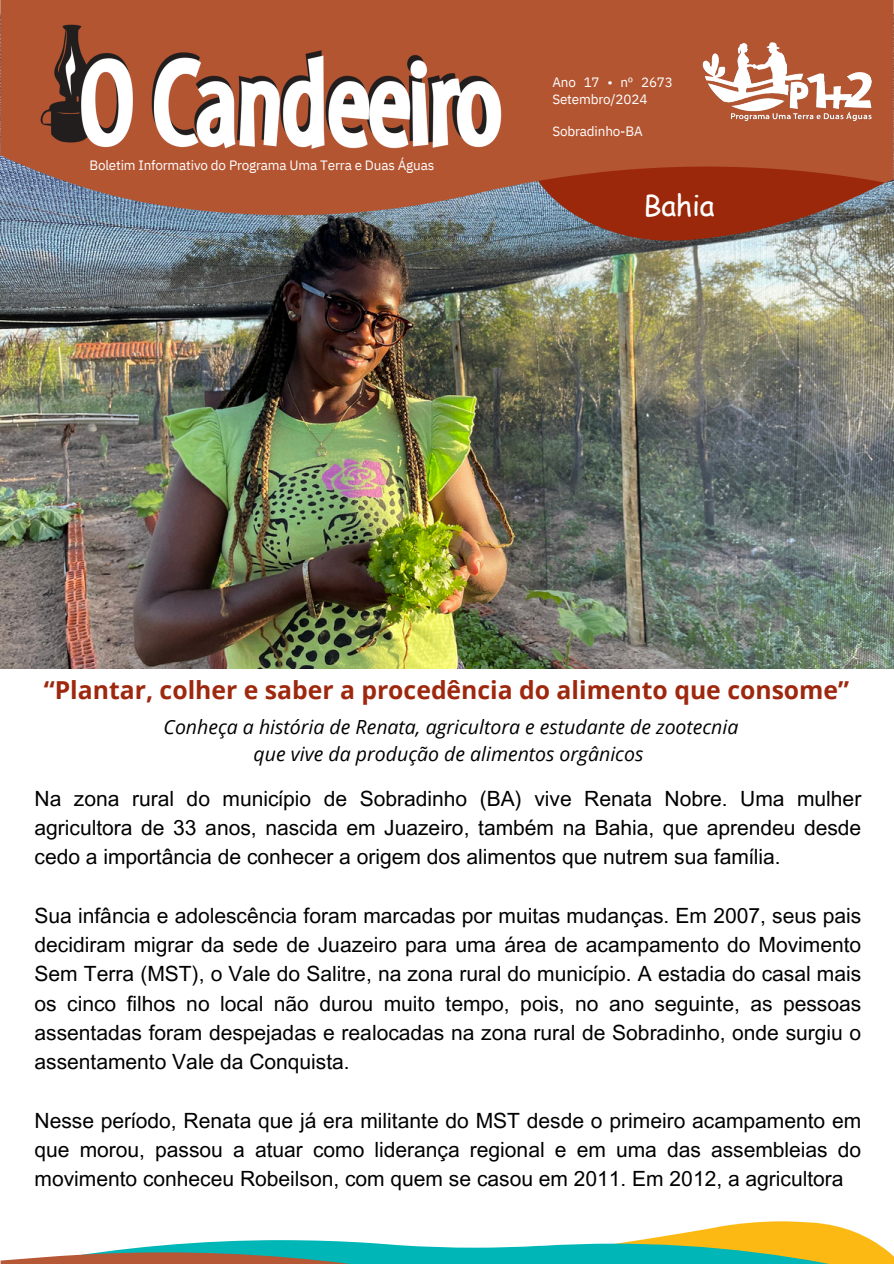
<style>
.page{position:relative;width:894px;height:1264px;background:#fff}
.page>*{position:absolute;margin:0;border:0;box-sizing:border-box;transform-origin:0 0}
.t1{font:28.8px "Comic Sans MS";letter-spacing:-.015em;color:#fff}
.t2{font:700 24.75px "Open Sans";color:#9e280e}
.t3{font:21px/29.2px "Arial MT Pro";color:#000;text-align:justify}
.t4{font:italic 19.5px/27px "Open Sans";color:#000;text-align:center}
.t5{font:13.5px/16.8px "IBM Plex Sans";letter-spacing:-.015em;color:#fff}
</style>
<div class="page">
<img style="left:0;top:248px;width:893px;height:420px">
<img style="left:0;top:0;width:893px;height:248px">
<img style="left:699px;top:0;width:181px;height:181px">
<svg style="left:640px;top:1221px;width:231px;height:19px;fill:#fdb913"></svg>
<svg style="left:103px;top:1240px;width:790px;height:23px"></svg>
<svg style="left:1px;top:1252px;width:750px;height:11px;background:#469d93"></svg>
<h1 class="t5" style="left:552px;top:74px;width:122px">Ano 17 • nº 2673<br>Setembro/2024</h1>
<p class="t5" style="left:89px;top:156px;width:346px">Boletim Informativo do Programa Uma Terra e Duas Águas</p>
<p class="t5" style="left:552px;top:123px;width:92px">Sobradinho-BA</p>
<p class="t1" style="left:643px;top:184px;width:72px">Bahia</p>
<h2 class="t2" style="left:44px;top:672px;width:806px">“Plantar, colher e saber a procedência do alimento que consome”</h2>
<h3 class="t4" style="left:163px;top:713px;width:576px">Conheça a história de Renata, agricultora e estudante de zootecnia que vive da produção de alimentos orgânicos</h3>
<h3 class="t3" style="left:35px;top:786px;width:828px">Na zona rural do município de Sobradinho (BA) vive Renata Nobre. Uma mulher agricultora de 33 anos, nascida em Juazeiro, também na Bahia, que aprendeu desde cedo a importância de conhecer a origem dos alimentos que nutrem sua família.</h3>
<h3 class="t3" style="left:35px;top:903px;width:828px">Sua infância e adolescência foram marcadas por muitas mudanças. Em 2007, seus pais decidiram migrar da sede de Juazeiro para uma área de acampamento do Movimento Sem Terra (MST), o Vale do Salitre, na zona rural do município. A estadia do casal mais os cinco filhos no local não durou muito tempo, pois, no ano seguinte, as pessoas assentadas foram despejadas e realocadas na zona rural de Sobradinho, onde surgiu o assentamento Vale da Conquista.</h3>
<h3 class="t3" style="left:35px;top:1108px;width:828px">Nesse período, Renata que já era militante do MST desde o primeiro acampamento em que morou, passou a atuar como liderança regional e em uma das assembleias do movimento conheceu Robeilson, com quem se casou em 2011. Em 2012, a agricultora</h3>
</div>
